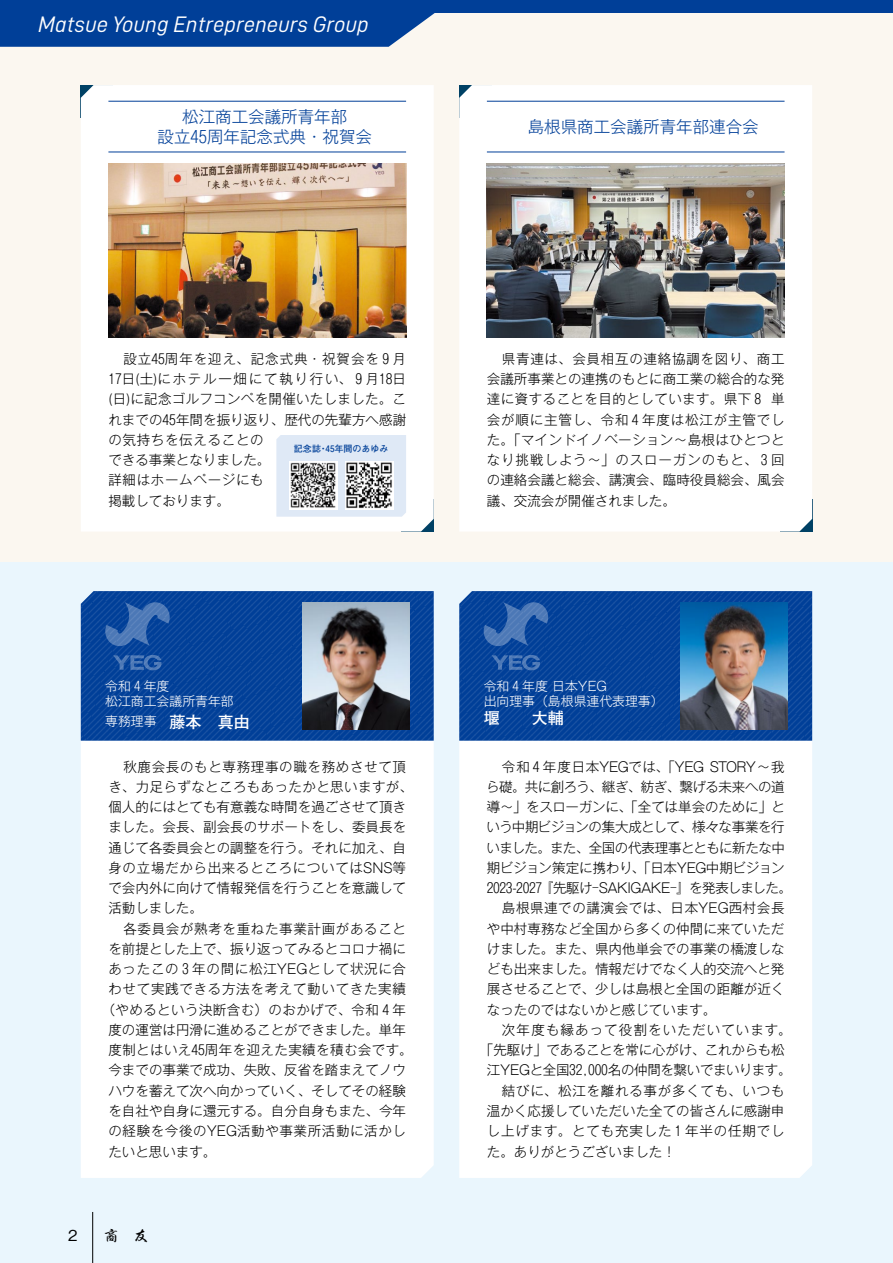
<style>
.page{position:relative;width:893px;height:1263px;background:#eaf6fd}
.page>*{position:absolute;margin:0;border:0;box-sizing:border-box;transform-origin:0 0}
.t1{font:22.5px "D DIN Italic";color:#fff}
.t2{font:300 16.5px/20.2px "P Gothic MB101 Pr 6 N";color:#003f98;text-align:center}
.t3{font:700 16.05px "Futo Go B101 Pr 6";color:#fff}
.t4{font:15px "ichimurafudegyousyo";color:#000}
.t5{font:500 15px "Gothic BBB Pr 6";color:#000}
.t6{font:300 13.5px/20.2px "P Gothic MB101 Pr 6 N";color:#000}
.t7{font:300 13.5px/20.2px "P Gothic MB101 Pr 6 N";letter-spacing:.025em;color:#000}
.t8{font:300 13.5px "P Gothic MB101 Pr 6 N";letter-spacing:-.025em;color:#000}
.t9{font:300 13.5px "P Gothic MB101 Pr 6 N";letter-spacing:-.04em;color:#000}
.t10{font:300 13.5px "P Gothic MB101 Pr 6 N";letter-spacing:.03em;color:#000}
.t11{font:300 13.5px "P Gothic MB101 Pr 6 N";letter-spacing:.045em;color:#000}
.t12{font:300 13.5px "P Gothic MB101 Pr 6 N";letter-spacing:.055em;color:#000}
.t13{font:300 13.5px "P Gothic MB101 Pr 6 N";letter-spacing:.05em;color:#000}
.t14{font:300 13.5px "P Gothic MB101 Pr 6 N";letter-spacing:-.03em;color:#000}
.t15{font:300 13.5px "P Gothic MB101 Pr 6 N";letter-spacing:-.035em;color:#000}
.t16{font:300 13.5px "P Gothic MB101 Pr 6 N";letter-spacing:-.02em;color:#000}
.t17{font:300 13.5px "P Gothic MB101 Pr 6 N";letter-spacing:.06em;color:#000}
.t18{font:300 13.5px "P Gothic MB101 Pr 6 N";letter-spacing:.085em;color:#000}
.t19{font:300 12.9px/15.6px "P Gothic MB101 Pr 6 N";color:#fff}
.t20{font:700 9px "Futo Go B101 Pr 6";color:#003f98}
.s1{font-family:"Futo Go B101 Pr 6";font-weight:700;font-size:16.05px}
</style>
<div class="page">
<div style="left:0;top:0;width:893px;height:561px;background:#fbf7f0"></div>
<hr style="left:92px;top:1212px;width:1px;height:51px;background:#000">
<div style="left:81px;top:741px;width:353px;height:437px;background:#fff"></div>
<div style="left:81px;top:85px;width:353px;height:446px;background:#fff"></div>
<div style="left:459px;top:85px;width:353px;height:446px;background:#fff"></div>
<div style="left:459px;top:741px;width:353px;height:437px;background:#fff"></div>
<svg style="left:81px;top:591px;width:353px;height:150px;background:#09469b"></svg>
<svg style="left:459px;top:591px;width:353px;height:150px;background:#08459b"></svg>
<img style="left:302px;top:602px;width:107px;height:128px">
<img style="left:681px;top:602px;width:107px;height:128px">
<svg style="left:0;top:13px;width:435px;height:34px;background:#0e499d"></svg>
<div style="left:0;top:0;width:893px;height:13px;background:#003f98"></div>
<div style="left:108px;top:101px;width:298px;height:51px;background:#fff"></div>
<div style="left:487px;top:101px;width:297px;height:51px;background:#fff"></div>
<hr style="left:108px;top:101px;width:298px;height:1px;background:#003f98">
<hr style="left:487px;top:101px;width:297px;height:1px;background:#003f98">
<hr style="left:108px;top:152px;width:298px;height:1px;background:#003f98">
<hr style="left:487px;top:152px;width:297px;height:1px;background:#003f98">
<div style="left:276px;top:435px;width:130px;height:82px;background:#dfe9f6"></div>
<img style="left:289px;top:461px;width:48px;height:48px">
<img style="left:345px;top:461px;width:48px;height:48px">
<img style="left:108px;top:164px;width:298px;height:173px">
<img style="left:487px;top:164px;width:297px;height:173px">
<svg style="left:105px;top:602px;width:65px;height:44px;background:#295da8"></svg>
<svg style="left:113px;top:655px;width:50px;height:15px"></svg>
<svg style="left:484px;top:602px;width:64px;height:44px;background:#295ea8"></svg>
<svg style="left:492px;top:655px;width:50px;height:15px"></svg>
<h1 class="t1" style="left:38px;top:12px;width:332px">Matsue Young Entrepreneurs Group</h1>
<p class="t2" style="left:157px;top:106px;width:216px">松江商工会議所青年部<br>設立４５周年記念式典・祝賀会</p>
<p class="t2" style="left:528px;top:116px;width:232px">島根県商工会議所青年部連合会</p>
<p class="t7" style="left:108px;top:348px;width:299px;text-indent:15px">設⽴45周年を迎え、記念式典・祝賀会を 9 ⽉<br>17⽇(⼟)にホテル⼀畑にて執り⾏い、 9 ⽉18⽇ (⽇)に記念ゴルフコンペを開催いたしました。これまでの45年間を振り返り、歴代の先輩⽅へ感謝の気持ちを伝えることの<br>できる事業となりました。<br>詳細はホームページにも<br>掲載しております。</p>
<p class="t6" style="left:487px;top:348px;width:299px;text-align:justify;text-indent:15px">県⻘連は、会員相互の連絡協調を図り、商⼯会議所事業との連携のもとに商⼯業の総合的な発達に資することを⽬ 的としています。県下 8 単会が順に主管し、令和 4 年度は松江が主管でした。「マインドイノベーション〜島根はひとつとなり挑戦しよう〜」のスローガンのもと、 3 回の連絡会議と総会、講演会、臨時役員総会、⾵会議、交流会が開催されました。</p>
<p class="t20" style="left:294px;top:442px;width:96px">記念誌・45年間のあゆみ</p>
<p class="t19" style="left:105px;top:678px;width:130px">令和 4 年度<br>松江商工会議所青年部</p>
<p class="t19" style="left:105px;top:713px;width:146px">専務理事　<span class="s1">藤本　真由</span></p>
<p class="t6" style="left:108px;top:756px;width:306px;text-indent:15px">秋鹿会長のもと専務理事の職を務めさせて頂き、力足らずなところもあったかと思いますが、個人的にはとても有意義な時間を過ごさせて頂きました。会長、副会長のサポートをし、委員長を通じて各委員会との調整を行う。それに加え、自身の立場だから出来るところについてはSNS等で会内外に向けて情報発信を行うことを意識して活動しました。</p>
<p class="t13" style="left:123px;top:917px;width:284px">各委員会が熟考を重ねた事業計画があること</p>
<p class="t6" style="left:108px;top:938px;width:299px">を前提とした上で、振り返ってみるとコロナ禍に</p>
<p class="t12" style="left:108px;top:958px;width:299px">あったこの 3 年の間に松江YEGとして状況に合</p>
<p class="t13" style="left:108px;top:978px;width:299px">わせて実践できる方法を考えて動いてきた実績</p>
<p class="t10" style="left:102px;top:998px;width:306px">（やめるという決断含む）のおかげで、令和 4 年</p>
<p class="t6" style="left:108px;top:1019px;width:299px">度の運営は円滑に進めることができました。単年</p>
<p class="t10" style="left:108px;top:1039px;width:306px">度制とはいえ45周年を迎えた実績を積む会です。</p>
<p class="t6" style="left:108px;top:1060px;width:299px">今までの事業で成功、失敗、反省を踏まえてノウ</p>
<p class="t6" style="left:108px;top:1080px;width:299px">ハウを蓄えて次へ向かっていく、そしてその経験</p>
<p class="t6" style="left:108px;top:1100px;width:299px">を自社や自身に還元する。自分自身もまた、今年</p>
<p class="t11" style="left:108px;top:1120px;width:299px">の経験を今後のYEG活動や事業所活動に活かし</p>
<p class="t6" style="left:108px;top:1141px;width:109px">たいと思います。</p>
<p class="t5" style="left:68px;top:1223px;width:11px">2</p>
<p class="t4" style="left:104px;top:1228px;width:46px">商　友</p>
<p class="t19" style="left:484px;top:678px;width:181px">令和 4 年度 日本YEG<br>出向理事（島根県連代表理事）</p>
<p class="t3" style="left:484px;top:705px;width:82px">堰　　大輔</p>
<p class="t8" style="left:502px;top:755px;width:284px">令和 4 年度日本YEGでは、「YEG STORY～我</p>
<p class="t9" style="left:486px;top:776px;width:300px">ら礎。共に創ろう、継ぎ、紡ぎ、繋げる未来への道</p>
<p class="t6" style="left:487px;top:797px;width:300px">導～」をスローガンに、「全ては単会のために」と</p>
<p class="t15" style="left:486px;top:816px;width:300px">いう中期ビジョンの集大成として、様々な事業を行</p>
<p class="t9" style="left:486px;top:836px;width:300px">いました。また、全国の代表理事とともに新たな中</p>
<p class="t8" style="left:487px;top:857px;width:300px">期ビジョン策定に携わり、「日本YEG中期ビジョン</p>
<p class="t14" style="left:487px;top:877px;width:307px">2023-2027『先駆け-SAKIGAKE-』を発表しました。</p>
<p class="t11" style="left:502px;top:897px;width:284px">島根県連での講演会では、日本YEG西村会長</p>
<p class="t6" style="left:487px;top:918px;width:299px">や中村専務など全国から多くの仲間に来ていただ</p>
<p class="t6" style="left:487px;top:938px;width:299px">けました。また、県内他単会での事業の橋渡しな</p>
<p class="t6" style="left:487px;top:959px;width:299px">ども出来ました。情報だけでなく人的交流へと発</p>
<p class="t6" style="left:487px;top:979px;width:299px">展させることで、少しは島根と全国の距離が近く</p>
<p class="t6" style="left:487px;top:999px;width:231px">なったのではないかと感じています。</p>
<p class="t18" style="left:502px;top:1019px;width:291px">次年度も縁あって役割をいただいています。</p>
<p class="t16" style="left:480px;top:1039px;width:306px">「先駆け」であることを常に心がけ、これからも松</p>
<p class="t8" style="left:487px;top:1059px;width:306px">江YEGと全国32,000名の仲間を繋いでまいります。</p>
<p class="t12" style="left:502px;top:1079px;width:284px">結びに、松江を離れる事が多くても、いつも</p>
<p class="t6" style="left:487px;top:1100px;width:299px">温かく応援していただいた全ての皆さんに感謝申</p>
<p class="t17" style="left:487px;top:1120px;width:299px">し上げます。とても充実した 1 年半の任期でし</p>
<p class="t6" style="left:487px;top:1141px;width:190px">た。ありがとうございました！</p>
</div>
